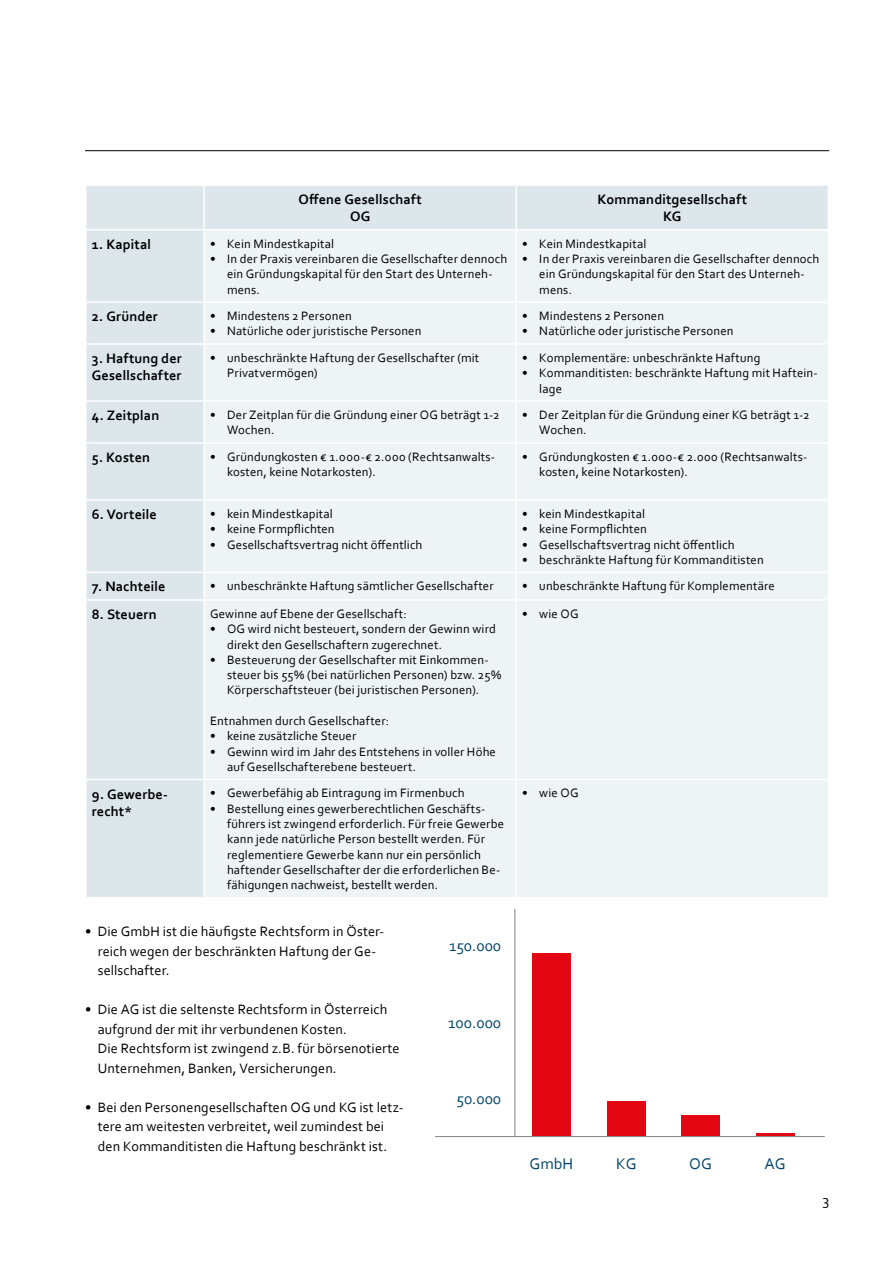
<style>
.page{position:relative;width:893px;height:1263px;background:#fff}
.page>*{position:absolute;margin:0;border:0;box-sizing:border-box;transform-origin:0 0}
.t1{font:16.2px "Corbel";color:#004569}
.t2{font:15px "Corbel";color:#000}
.t3{font:14.25px/19.5px "Corbel";letter-spacing:.005em;color:#000}
.t4{font:700 14.25px/17.1px "Corbel";letter-spacing:.01em;color:#000;text-align:center}
.t5{font:12.75px/15.3px "Corbel";letter-spacing:.01em;color:#000}
</style>
<div class="page">
<hr style="left:85px;top:150px;width:744px;height:1px;background:#000">
<div style="left:87px;top:186px;width:741px;height:711px;background:#dde6eb"></div>
<div style="left:205px;top:231px;width:623px;height:666px;background:#eef3f6"></div>
<hr style="left:203px;top:186px;width:2px;height:43px;background:#fff">
<hr style="left:515px;top:186px;width:2px;height:43px;background:#fff">
<hr style="left:85px;top:229px;width:119px;height:2px;background:#fff">
<hr style="left:204px;top:229px;width:312px;height:2px;background:#fff">
<hr style="left:203px;top:231px;width:2px;height:70px;background:#fff">
<hr style="left:516px;top:229px;width:313px;height:2px;background:#fff">
<hr style="left:515px;top:231px;width:2px;height:70px;background:#fff">
<hr style="left:85px;top:301px;width:119px;height:2px;background:#fff">
<hr style="left:204px;top:301px;width:312px;height:2px;background:#fff">
<hr style="left:203px;top:303px;width:2px;height:40px;background:#fff">
<hr style="left:516px;top:301px;width:313px;height:2px;background:#fff">
<hr style="left:515px;top:303px;width:2px;height:40px;background:#fff">
<hr style="left:85px;top:343px;width:119px;height:2px;background:#fff">
<hr style="left:204px;top:343px;width:312px;height:2px;background:#fff">
<hr style="left:203px;top:345px;width:2px;height:55px;background:#fff">
<hr style="left:516px;top:343px;width:313px;height:2px;background:#fff">
<hr style="left:515px;top:345px;width:2px;height:55px;background:#fff">
<hr style="left:85px;top:400px;width:119px;height:2px;background:#fff">
<hr style="left:204px;top:400px;width:312px;height:2px;background:#fff">
<hr style="left:203px;top:402px;width:2px;height:40px;background:#fff">
<hr style="left:516px;top:400px;width:313px;height:2px;background:#fff">
<hr style="left:515px;top:402px;width:2px;height:40px;background:#fff">
<hr style="left:85px;top:442px;width:119px;height:2px;background:#fff">
<hr style="left:204px;top:442px;width:312px;height:2px;background:#fff">
<hr style="left:203px;top:444px;width:2px;height:55px;background:#fff">
<hr style="left:516px;top:442px;width:313px;height:2px;background:#fff">
<hr style="left:515px;top:444px;width:2px;height:55px;background:#fff">
<hr style="left:85px;top:499px;width:119px;height:2px;background:#fff">
<hr style="left:204px;top:499px;width:312px;height:2px;background:#fff">
<hr style="left:203px;top:501px;width:2px;height:71px;background:#fff">
<hr style="left:516px;top:499px;width:313px;height:2px;background:#fff">
<hr style="left:515px;top:501px;width:2px;height:71px;background:#fff">
<hr style="left:85px;top:572px;width:119px;height:1px;background:#fff">
<hr style="left:204px;top:572px;width:312px;height:1px;background:#fff">
<hr style="left:203px;top:573px;width:2px;height:26px;background:#fff">
<hr style="left:516px;top:572px;width:313px;height:1px;background:#fff">
<hr style="left:515px;top:573px;width:2px;height:26px;background:#fff">
<hr style="left:85px;top:599px;width:119px;height:2px;background:#fff">
<hr style="left:204px;top:599px;width:312px;height:2px;background:#fff">
<hr style="left:203px;top:601px;width:2px;height:178px;background:#fff">
<hr style="left:516px;top:599px;width:313px;height:2px;background:#fff">
<hr style="left:515px;top:601px;width:2px;height:178px;background:#fff">
<hr style="left:85px;top:779px;width:119px;height:1px;background:#fff">
<hr style="left:204px;top:779px;width:312px;height:1px;background:#fff">
<hr style="left:203px;top:780px;width:2px;height:117px;background:#fff">
<hr style="left:516px;top:779px;width:313px;height:1px;background:#fff">
<hr style="left:515px;top:780px;width:2px;height:117px;background:#fff">
<hr style="left:515px;top:909px;width:1px;height:227px;background:#818186">
<hr style="left:435px;top:1136px;width:390px;height:1px;background:#818186">
<div style="left:532px;top:953px;width:38px;height:183px;background:#e30613"></div>
<div style="left:607px;top:1101px;width:38px;height:35px;background:#e30613"></div>
<div style="left:681px;top:1116px;width:38px;height:20px;background:#e30613"></div>
<hr style="left:756px;top:1134px;width:38px;height:2px;background:#e30613">
<p class="t4" style="left:299px;top:191px;width:125px">Offene Gesellschaft<br>OG</p>
<p class="t4" style="left:598px;top:191px;width:151px">Kommanditgesellschaft<br>KG</p>
<p class="t4" style="left:92px;top:235px;width:61px">1. Kapital</p>
<p class="t5" style="left:210px;top:236px;width:126px">• Kein Mindestkapital</p>
<p class="t5" style="left:227px;top:251px;width:281px;text-indent:-17px">• In der Praxis vereinbaren die Gesellschafter dennoch ein Gründungskapital für den Start des Unterneh&shy;mens.</p>
<p class="t4" style="left:92px;top:308px;width:68px">2. Gründer</p>
<p class="t5" style="left:210px;top:308px;width:143px">• Mindestens 2 Personen</p>
<p class="t5" style="left:210px;top:323px;width:213px">• Natürliche oder juristische Personen</p>
<p class="t5" style="left:522px;top:236px;width:126px">• Kein Mindestkapital</p>
<p class="t5" style="left:539px;top:251px;width:281px;text-indent:-17px">• In der Praxis vereinbaren die Gesellschafter dennoch ein Gründungskapital für den Start des Unterneh&shy;mens.</p>
<p class="t5" style="left:522px;top:308px;width:143px">• Mindestens 2 Personen</p>
<p class="t5" style="left:522px;top:323px;width:213px">• Natürliche oder juristische Personen</p>
<p class="t4" style="left:92px;top:349px;width:92px;text-align:left">3. Haftung der<br>Gesellschafter</p>
<p class="t5" style="left:227px;top:350px;width:254px;text-indent:-17px">• unbeschränkte Haftung der Gesellschafter (mit<br>Privatvermögen)</p>
<p class="t5" style="left:522px;top:350px;width:240px">• Komplementäre: unbeschränkte Haftung</p>
<p class="t5" style="left:539px;top:365px;width:280px;text-indent:-17px">• Kommanditisten: beschränkte Haftung mit Haftein&shy;lage</p>
<p class="t4" style="left:92px;top:407px;width:69px">4. Zeitplan</p>
<p class="t5" style="left:227px;top:407px;width:274px;text-indent:-17px">• Der Zeitplan für die Gründung einer OG beträgt 1-2<br>Wochen.</p>
<p class="t5" style="left:539px;top:407px;width:272px;text-indent:-17px">• Der Zeitplan für die Gründung einer KG beträgt 1-2<br>Wochen.</p>
<p class="t4" style="left:92px;top:448px;width:60px">5. Kosten</p>
<p class="t5" style="left:227px;top:449px;width:270px;text-indent:-17px">• Gründungkosten € 1.000-€ 2.000 (Rechtsanwalts&shy;kosten, keine Notarkosten).</p>
<p class="t5" style="left:539px;top:449px;width:270px;text-indent:-17px">• Gründungkosten € 1.000-€ 2.000 (Rechtsanwalts&shy;kosten, keine Notarkosten).</p>
<p class="t4" style="left:92px;top:505px;width:66px">6. Vorteile</p>
<p class="t5" style="left:210px;top:506px;width:124px">• kein Mindestkapital</p>
<p class="t5" style="left:210px;top:521px;width:126px">• keine Formpflichten</p>
<p class="t5" style="left:210px;top:536px;width:214px">• Gesellschaftsvertrag nicht öffentlich</p>
<p class="t5" style="left:522px;top:506px;width:124px">• kein Mindestkapital</p>
<p class="t5" style="left:522px;top:521px;width:126px">• keine Formpflichten</p>
<p class="t5" style="left:522px;top:536px;width:214px">• Gesellschaftsvertrag nicht öffentlich</p>
<p class="t5" style="left:522px;top:552px;width:243px">• beschränkte Haftung für Kommanditisten</p>
<p class="t4" style="left:92px;top:578px;width:75px">7. Nachteile</p>
<p class="t5" style="left:210px;top:578px;width:285px">• unbeschränkte Haftung sämtlicher Gesellschafter</p>
<p class="t5" style="left:522px;top:578px;width:254px">• unbeschränkte Haftung für Komplementäre</p>
<p class="t4" style="left:92px;top:605px;width:66px">8. Steuern</p>
<p class="t5" style="left:210px;top:606px;width:198px">Gewinne auf Ebene der Gesellschaft:</p>
<p class="t5" style="left:227px;top:621px;width:270px;text-indent:-17px">• OG wird nicht besteuert, sondern der Gewinn wird direkt den Gesellschaftern zugerechnet.</p>
<p class="t5" style="left:227px;top:652px;width:276px;text-indent:-17px">• Besteuerung der Gesellschafter mit Einkommen&shy;steuer bis 55% (bei natürlichen Personen) bzw. 25%<br>Körperschaftsteuer (bei juristischen Personen).</p>
<p class="t5" style="left:210px;top:713px;width:180px">Entnahmen durch Gesellschafter:</p>
<p class="t5" style="left:210px;top:728px;width:148px">• keine zusätzliche Steuer</p>
<p class="t5" style="left:227px;top:743px;width:270px;text-indent:-17px">• Gewinn wird im Jahr des Entstehens in voller Höhe auf Gesellschafterebene besteuert.</p>
<p class="t5" style="left:522px;top:606px;width:58px">• wie OG</p>
<p class="t4" style="left:92px;top:785px;width:78px;text-align:left">9. Gewerbe&shy;recht*</p>
<p class="t5" style="left:210px;top:785px;width:256px">• Gewerbefähig ab Eintragung im Firmenbuch</p>
<p class="t5" style="left:227px;top:800px;width:278px;text-indent:-17px">• Bestellung eines gewerberechtlichen Geschäfts&shy;führers ist zwingend erforderlich. Für freie Gewerbe kann jede natürliche Person bestellt werden. Für reglementiere Gewerbe kann nur ein persönlich haftender Gesellschafter der die erforderlichen Be&shy;fähigungen nachweist, bestellt werden.</p>
<p class="t3" style="left:98px;top:921px;width:288px;text-indent:-13px">• Die GmbH ist die häufigste Rechtsform in Öster&shy;reich wegen der beschränkten Haftung der Ge&shy;sellschafter.</p>
<p class="t3" style="left:98px;top:999px;width:303px;text-indent:-13px">• Die AG ist die seltenste Rechtsform in Österreich aufgrund der mit ihr verbundenen Kosten.<br>Die Rechtsform ist zwingend z.B. für börsenotierte Unternehmen, Banken, Versicherungen.</p>
<p class="t3" style="left:85px;top:1097px;width:320px;text-align:center">• Bei den Personengesellschaften OG und KG ist letz&shy;tere am weitesten verbreitet, weil zumindest bei<br>den Kommanditisten die Haftung beschränkt ist.</p>
<p class="t1" style="left:456px;top:1089px;width:46px">50.000</p>
<p class="t1" style="left:449px;top:936px;width:54px">150.000</p>
<p class="t1" style="left:448px;top:1012px;width:54px">100.000</p>
<p class="t5" style="left:522px;top:785px;width:58px">• wie OG</p>
<p class="t1" style="left:530px;top:1154px;width:45px">GmbH</p>
<p class="t1" style="left:616px;top:1154px;width:22px">KG</p>
<p class="t1" style="left:689px;top:1154px;width:24px">OG</p>
<p class="t1" style="left:765px;top:1154px;width:23px">AG</p>
<p class="t2" style="left:822px;top:1190px;width:8px">3</p>
</div>
